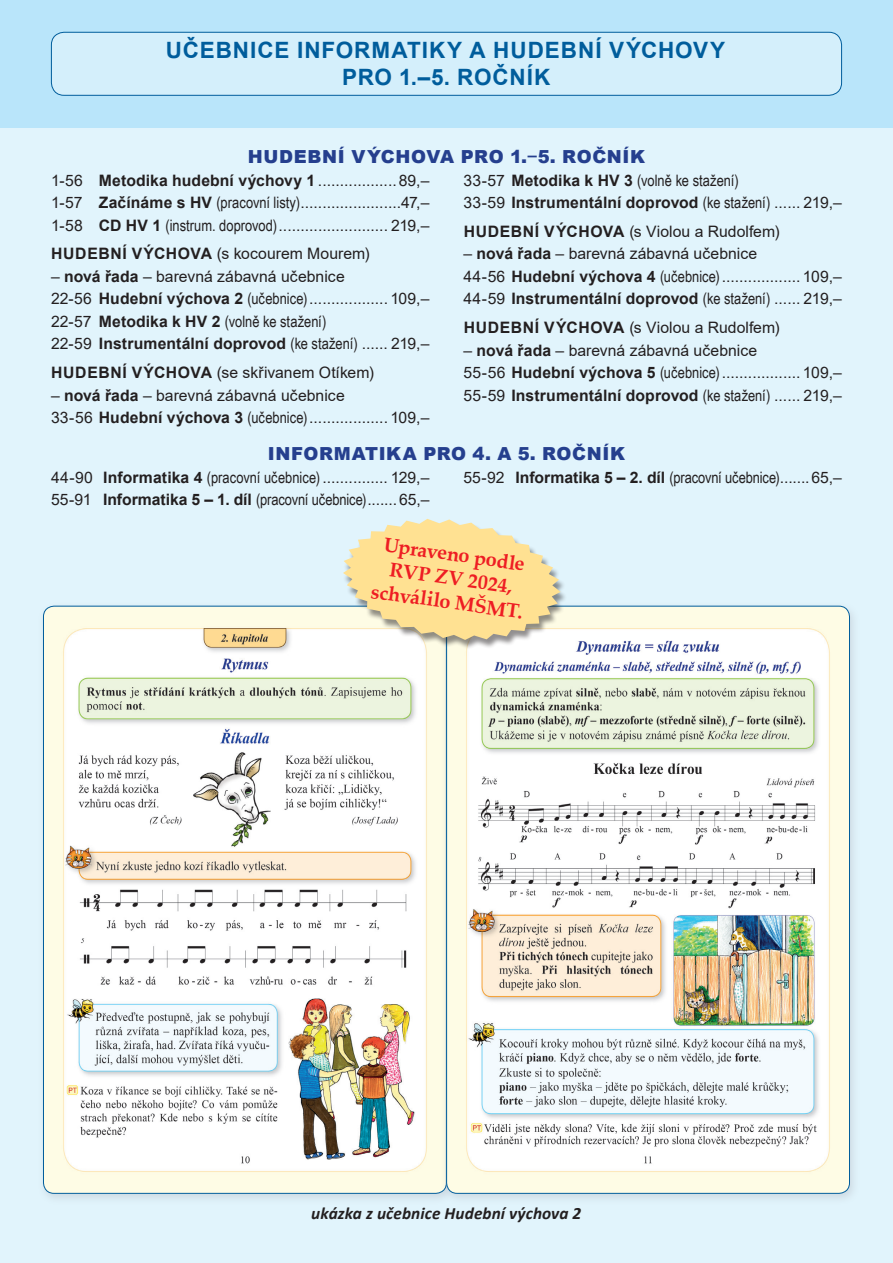
<style>
.page{position:relative;width:893px;height:1263px;background:#e1f4fc}
.page>*{position:absolute;margin:0;border:0;box-sizing:border-box;transform-origin:0 0}
.tit_11_5_verz_zkraj{font:700 22.5px/27px "Arial";letter-spacing:.045em;color:#005d9c;text-align:center}
.žlutý_15_jedno{font:700 19.95px/24px "Palatino Linotype";color:#ee1d23;text-align:center}
.podnadpis{font:900 18px "Arial";letter-spacing:.035em;color:#253f8e}
.text-nepouzivat{font:italic 700 17.25px "Calibri";letter-spacing:.005em;color:#231f20}
.podnadpis-2{font:15.75px "Arial";color:#231f20}
.text_-_2sl{font:700 15.75px "Arial";letter-spacing:.005em;color:#231f20}
.text_-_1sl_-_novi{font:700 15.75px "Arial";letter-spacing:.005em;color:#231f20}
.text_-_1sl_-_novi-2{font:15.75px "Arial Narrow";color:#231f20}
.text_-_2sl-2{font:15.75px "Arial Narrow";color:#231f20}
.text_-_2sl-3{font:15.75px "Arial";letter-spacing:-.025em;color:#231f20}
.text_-_1sl_-_novi-3{font:15.75px "Arial";letter-spacing:-.01em;color:#231f20}
.s1{font-weight:400}
.s2{font-family:"Arial"}
.s3{font-family:"Arial";font-weight:700}
.s4{font-weight:700}
.s5{font-family:"Arial Narrow";font-weight:400}
</style>
<div class="page">
<div style="left:0;top:0;width:893px;height:128px;background:#b9e5fa"></div>
<div style="left:51px;top:32px;width:791px;height:63px;background:#d4effb;border-radius:13px"></div>
<div style="left:51px;top:32px;width:791px;height:64px;border:1px solid #005d9c;border-radius:13px"></div>
<div style="left:37px;top:601px;width:420px;height:604px;background:#a6a6af;opacity:.33"></div>
<img style="left:43px;top:606px;width:397px;height:587px">
<div style="left:440px;top:601px;width:420px;height:604px;background:#a6a6af;opacity:.33"></div>
<svg style="left:447px;top:606px;width:402px;height:587px;background:#e6e7df"></svg>
<div style="left:342px;top:520px;width:226px;height:129px;background:#231f20;opacity:.5"></div>
<svg style="left:343px;top:519px;width:218px;height:121px;background:#f5e2a9"></svg>
<p class="tit_11_5_verz_zkraj" style="left:166px;top:37px;width:561px">UČEBNICE INFORMATIKY A HUDEBNÍ VÝCHOVY<br>PRO 1.–5. ROČNÍK</p>
<p class="podnadpis" style="left:248px;top:143px;width:399px">HUDEBNÍ VÝCHOVA PRO 1.–5. ROČNÍK</p>
<p class="text_-_1sl_-_novi" style="left:51px;top:169px;width:266px"><span class="s1">1-56</span> Metodika hudební výchovy 1</p>
<p class="text_-_1sl_-_novi-3" style="left:399px;top:169px;width:32px">89,–</p>
<p class="text_-_1sl_-_novi-2" style="left:51px;top:191px;width:251px"><span class="s2">1-57</span> <span class="s3">Začínáme s HV</span> (pracovní listy)</p>
<p class="text_-_1sl_-_novi-3" style="left:401px;top:192px;width:30px">47,–</p>
<p class="text_-_2sl-2" style="left:51px;top:213px;width:228px"><span class="s2">1-58</span> <span class="s3">CD HV 1</span> (instrum. doprovod)</p>
<p class="text_-_2sl-3" style="left:391px;top:214px;width:40px">219,–</p>
<p class="podnadpis-2" style="left:51px;top:243px;width:320px"><span class="s4">HUDEBNÍ VÝCHOVA</span> (s kocourem Mourem)</p>
<p class="podnadpis-2" style="left:51px;top:265px;width:295px">– <span class="s4">nová řada</span> – barevná zábavná učebnice</p>
<p class="text_-_1sl_-_novi" style="left:51px;top:288px;width:258px"><span class="s1">22-56</span> Hudební výchova 2 <span class="s5">(učebnice)</span></p>
<p class="text_-_1sl_-_novi-3" style="left:390px;top:288px;width:41px">109,–</p>
<p class="text_-_1sl_-_novi-2" style="left:51px;top:310px;width:277px"><span class="s2">22-57</span> <span class="s3">Metodika k HV 2</span> (volně ke stažení)</p>
<p class="text_-_2sl" style="left:51px;top:333px;width:308px"><span class="s1">22-59</span> Instrumentální doprovod <span class="s5">(ke stažení)</span></p>
<p class="text_-_2sl-3" style="left:391px;top:333px;width:40px">219,–</p>
<p class="podnadpis-2" style="left:51px;top:362px;width:324px"><span class="s4">HUDEBNÍ VÝCHOVA</span> (se skřivanem Otíkem)</p>
<p class="podnadpis-2" style="left:51px;top:384px;width:295px">– <span class="s4">nová řada</span> – barevná zábavná učebnice</p>
<p class="text_-_1sl_-_novi" style="left:51px;top:407px;width:258px"><span class="s1">33-56</span> Hudební výchova 3 <span class="s5">(učebnice)</span></p>
<p class="text_-_1sl_-_novi-3" style="left:390px;top:407px;width:41px">109,–</p>
<p class="text_-_1sl_-_novi-2" style="left:463px;top:168px;width:277px"><span class="s2">33-57</span> <span class="s3">Metodika k HV 3</span> (volně ke stažení)</p>
<p class="text_-_2sl" style="left:463px;top:191px;width:308px"><span class="s1">33-59</span> Instrumentální doprovod <span class="s5">(ke stažení)</span></p>
<p class="text_-_2sl-3" style="left:804px;top:192px;width:40px">219,–</p>
<p class="podnadpis-2" style="left:464px;top:220px;width:317px"><span class="s4">HUDEBNÍ VÝCHOVA</span> (s Violou a Rudolfem)</p>
<p class="podnadpis-2" style="left:463px;top:243px;width:295px">– <span class="s4">nová řada</span> – barevná zábavná učebnice</p>
<p class="text_-_1sl_-_novi" style="left:463px;top:265px;width:258px"><span class="s1">44-56</span> Hudební výchova 4 <span class="s5">(učebnice)</span></p>
<p class="text_-_1sl_-_novi-3" style="left:803px;top:265px;width:41px">109,–</p>
<p class="text_-_2sl" style="left:463px;top:288px;width:308px"><span class="s1">44-59</span> Instrumentální doprovod <span class="s5">(ke stažení)</span></p>
<p class="text_-_2sl-3" style="left:804px;top:288px;width:40px">219,–</p>
<p class="podnadpis-2" style="left:464px;top:317px;width:317px"><span class="s4">HUDEBNÍ VÝCHOVA</span> (s Violou a Rudolfem)</p>
<p class="podnadpis-2" style="left:463px;top:339px;width:295px">– <span class="s4">nová řada</span> – barevná zábavná učebnice</p>
<p class="text_-_1sl_-_novi" style="left:463px;top:362px;width:258px"><span class="s1">55-56</span> Hudební výchova 5 <span class="s5">(učebnice)</span></p>
<p class="text_-_1sl_-_novi-3" style="left:803px;top:362px;width:41px">109,–</p>
<p class="text_-_2sl" style="left:463px;top:384px;width:308px"><span class="s1">55-59</span> Instrumentální doprovod <span class="s5">(ke stažení)</span></p>
<p class="text_-_2sl-3" style="left:804px;top:384px;width:40px">219,–</p>
<p class="podnadpis" style="left:268px;top:441px;width:359px">INFORMATIKA PRO 4. A 5. ROČNÍK</p>
<p class="text_-_2sl-2" style="left:51px;top:465px;width:270px"><span class="s2">44-90</span> <span class="s3">Informatika 4</span> (pracovní učebnice)</p>
<p class="text_-_2sl-3" style="left:391px;top:466px;width:40px">129,–</p>
<p class="text_-_2sl" style="left:51px;top:488px;width:317px"><span class="s1">55-91</span> Informatika 5 – 1. díl <span class="s5">(pracovní učebnice)</span></p>
<p class="text_-_2sl-3" style="left:399px;top:489px;width:32px">65,–</p>
<p class="text_-_2sl" style="left:463px;top:466px;width:318px"><span class="s1">55-92</span> Informatika 5 – 2. díl <span class="s5">(pracovní učebnice)</span></p>
<p class="text_-_2sl-3" style="left:811px;top:466px;width:32px">65,–</p>
<p class="žlutý_15_jedno" style="left:386px;top:532px;width:144px;rotate:8deg">Upraveno podle<br>RVP ZV 2024,</p>
<p class="žlutý_15_jedno" style="left:373px;top:578px;width:155px;rotate:8deg">schválilo MŠMT.</p>
<p class="text-nepouzivat" style="left:311px;top:1200px;width:272px">ukázka z učebnice Hudební výchova 2</p>
</div>
